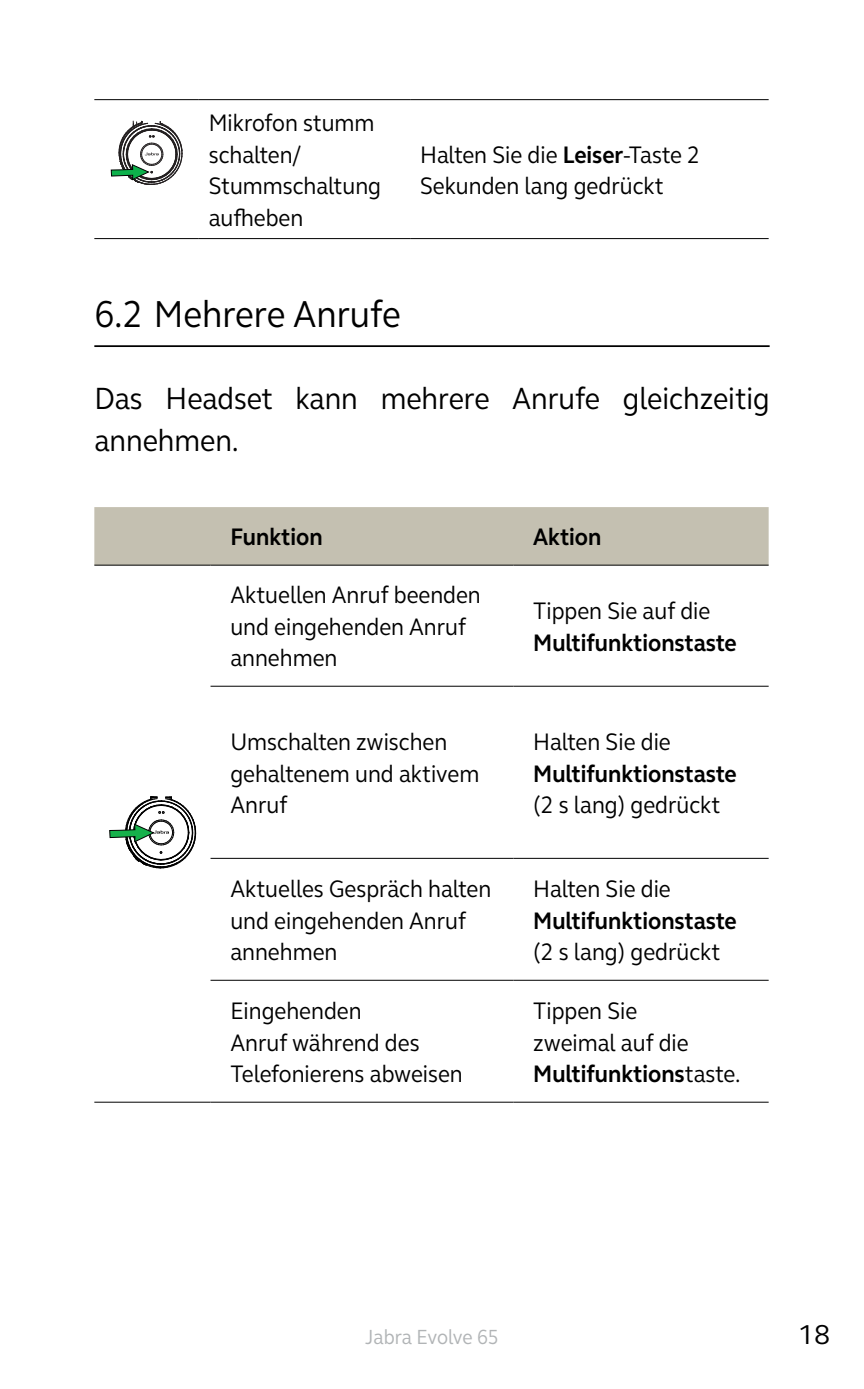
<style>
.page{position:relative;width:864px;height:1389px;background:#fff}
.page>*{position:absolute;margin:0;border:0;box-sizing:border-box;transform-origin:0 0}
.t1{font:38.5px "GN Elliot";color:#000;scale:.9 1}
.t2{font:31.5px/42px "GN Elliot";color:#000;scale:.9 1}
.t3{font:28px "GN Elliot";color:#000}
.t4{font:24.5px/31.5px "GN Elliot";color:#000;scale:.9 1}
.t5{font:700 24.5px "GN Elliot";color:#000;scale:.9 1}
.t6{font:21px "GN Elliot";letter-spacing:-.005em;color:#b1b4b6;scale:.9 1}
.s1{font-weight:700}
</style>
<div class="page">
<hr style="left:94px;top:345px;width:675px;height:2px;background:#000">
<hr style="left:94px;top:99px;width:105px;height:1px;background:#000">
<hr style="left:199px;top:99px;width:211px;height:1px;background:#000">
<hr style="left:410px;top:99px;width:358px;height:1px;background:#000">
<hr style="left:94px;top:238px;width:105px;height:1px;background:#000">
<hr style="left:199px;top:238px;width:211px;height:1px;background:#000">
<hr style="left:410px;top:238px;width:358px;height:1px;background:#000">
<svg style="left:111px;top:121px;width:72px;height:64px"></svg>
<div style="left:94px;top:507px;width:674px;height:58px;background:#c4c0b1"></div>
<hr style="left:94px;top:1102px;width:116px;height:1px;background:#000">
<hr style="left:210px;top:686px;width:303px;height:1px;background:#000">
<hr style="left:513px;top:686px;width:255px;height:1px;background:#000">
<hr style="left:210px;top:858px;width:303px;height:1px;background:#000">
<hr style="left:513px;top:858px;width:255px;height:1px;background:#000">
<hr style="left:210px;top:980px;width:303px;height:1px;background:#000">
<hr style="left:513px;top:980px;width:255px;height:1px;background:#000">
<hr style="left:210px;top:1102px;width:303px;height:1px;background:#000">
<hr style="left:513px;top:1102px;width:255px;height:1px;background:#000">
<hr style="left:94px;top:565px;width:116px;height:1px;background:#000">
<hr style="left:210px;top:565px;width:303px;height:1px;background:#000">
<hr style="left:513px;top:565px;width:255px;height:1px;background:#000">
<svg style="left:109px;top:796px;width:87px;height:73px"></svg>
<p class="t4" style="left:209px;top:106px;width:193px">Mikrofon stumm schalten/<br>Stummschaltung aufheben</p>
<p class="t4" style="left:420px;top:138px;width:312px">Halten Sie die <span class="s1">Leiser</span>-Taste 2<br>Sekunden lang gedrückt</p>
<h1 class="t1" style="left:94px;top:289px;width:342px">6.2 Mehrere Anrufe</h1>
<p class="t2" style="left:94px;top:377px;width:751px">Das Headset kann mehrere Anrufe gleichzeitig annehmen.</p>
<p class="t5" style="left:230px;top:521px;width:104px">Funktion</p>
<p class="t5" style="left:533px;top:521px;width:77px">Aktion</p>
<p class="t4" style="left:230px;top:579px;width:280px">Aktuellen Anruf beenden und eingehenden Anruf annehmen</p>
<p class="t4" style="left:533px;top:594px;width:198px">Tippen Sie auf die</p>
<p class="t5" style="left:533px;top:626px;width:227px">Multifunktionstaste</p>
<p class="t4" style="left:230px;top:725px;width:278px">Umschalten zwischen gehaltenem und aktivem<br>Anruf</p>
<p class="t4" style="left:533px;top:725px;width:154px">Halten Sie die</p>
<p class="t5" style="left:533px;top:757px;width:227px">Multifunktionstaste</p>
<p class="t4" style="left:533px;top:788px;width:209px">(2 s lang) gedrückt</p>
<p class="t4" style="left:230px;top:872px;width:291px">Aktuelles Gespräch halten und eingehenden Anruf annehmen</p>
<p class="t4" style="left:533px;top:872px;width:154px">Halten Sie die</p>
<p class="t5" style="left:533px;top:904px;width:227px">Multifunktionstaste</p>
<p class="t4" style="left:533px;top:935px;width:209px">(2 s lang) gedrückt</p>
<p class="t4" style="left:230px;top:994px;width:260px">Eingehenden<br>Anruf während des<br>Telefonierens abweisen</p>
<p class="t4" style="left:533px;top:994px;width:231px">Tippen Sie<br>zweimal auf die<br><span class="s1">Multifunktions</span>taste.</p>
<p class="t6" style="left:365px;top:1323px;width:150px">Jabra Evolve 65</p>
<p class="t3" style="left:797px;top:1316px;width:34px">18</p>
</div>
